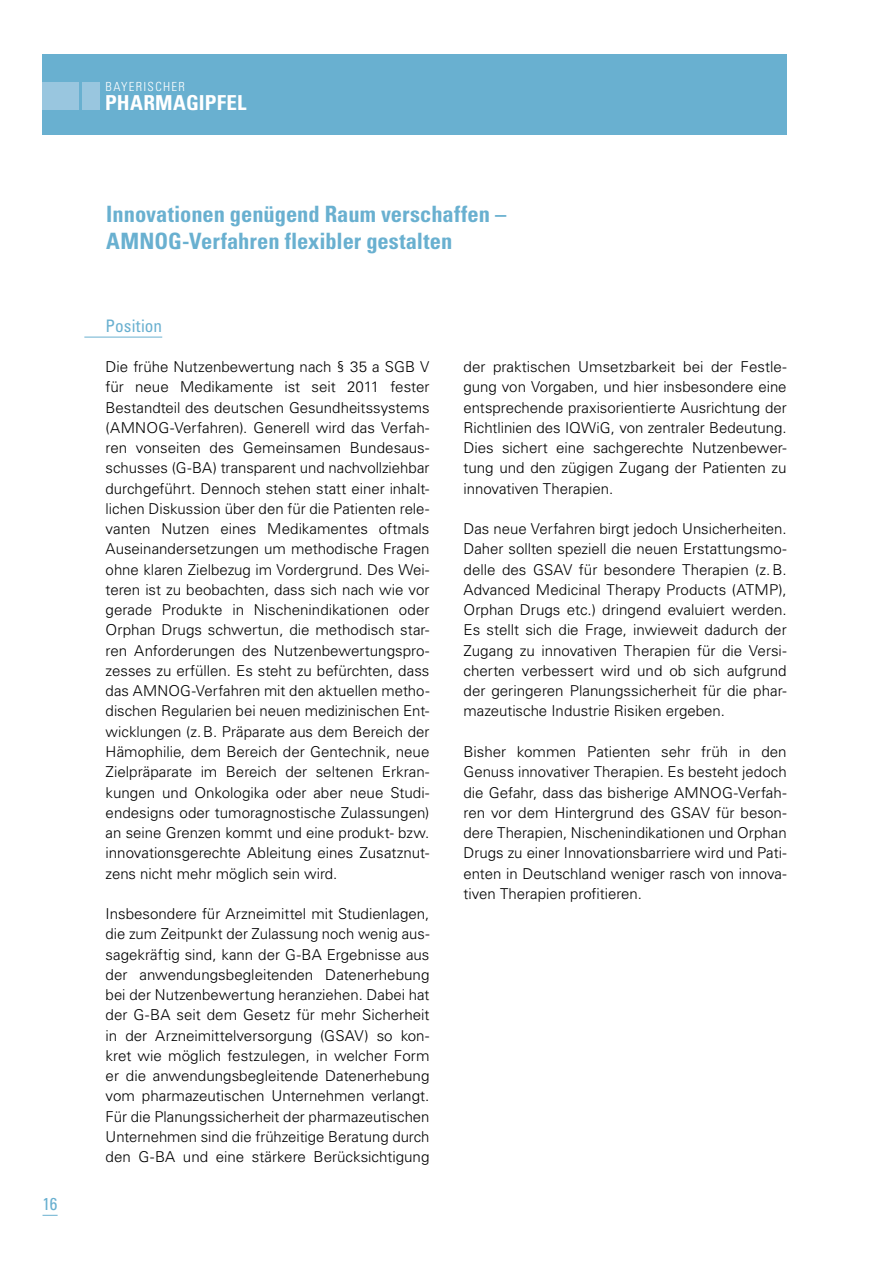
<style>
.page{position:relative;width:893px;height:1263px;background:#fff}
.page>*{position:absolute;margin:0;border:0;box-sizing:border-box;transform-origin:0 0}
.Headline{font:700 condensed 22.5px/27px "Univers LT";color:#69b0d0}
.t1{font:700 condensed 20.55px "Univers LT";letter-spacing:.01em;color:#fff}
.Subline_Position_Ziel{font:condensed 17.25px "Univers LT";color:#69b0d0}
.t2{font:300 15px/20.2px "Univers LT";color:#000;text-align:justify}
.t3{font:300 condensed 12.6px "Univers LT";letter-spacing:.1em;color:#fff}
</style>
<div class="page">
<div style="left:43px;top:54px;width:744px;height:80px;background:#69b0d0"></div>
<div style="left:43px;top:82px;width:36px;height:28px;background:#99c6df"></div>
<div style="left:82px;top:82px;width:17px;height:28px;background:#99c6df"></div>
<svg style="left:43px;top:1215px;width:15px;height:1px"></svg>
<hr style="left:84px;top:337px;width:78px;height:1px;background:#69b0d0">
<p class="Subline_Position_Ziel" style="left:43px;top:1193px;width:17px">16</p>
<p class="t3" style="left:106px;top:79px;width:81px">BAYERISCHER</p>
<h2 class="t1" style="left:105px;top:90px;width:143px">PHARMAGIPFEL</h2>
<p class="Headline" style="left:106px;top:200px;width:401px">Innovationen genügend Raum verschaffen –<br>AMNOG-Verfahren flexibler gestalten</p>
<p class="Subline_Position_Ziel" style="left:106px;top:315px;width:58px">Position</p>
<p class="t2" style="left:106px;top:357px;width:325px">Die frühe Nutzenbewertung nach § 35 a SGB V für neue Medikamente ist seit 2011 fester Bestandteil des deutschen Gesundheitssystems (AMNOG-Verfahren). Generell wird das Verfah&shy;ren vonseiten des Gemeinsamen Bundesaus&shy;schusses (G-BA) transparent und nachvollziehbar durchgeführt. Dennoch stehen statt einer inhalt&shy;lichen Diskussion über den für die Patienten rele&shy;vanten Nutzen eines Medikamentes oftmals Auseinandersetzungen um methodische Fragen ohne klaren Zielbezug im Vordergrund. Des Wei&shy;teren ist zu beobachten, dass sich nach wie vor gerade Produkte in Nischenindikationen oder Orphan Drugs schwertun, die methodisch star&shy;ren Anforderungen des Nutzenbewertungspro&shy;zesses zu erfüllen. Es steht zu befürchten, dass das AMNOG-Verfahren mit den aktuellen metho&shy;dischen Regularien bei neuen medizinischen Ent&shy;wicklungen (z.B. Präparate aus dem Bereich der Hämophilie, dem Bereich der Gentechnik, neue Zielpräparate im Bereich der seltenen Erkran&shy;kungen und Onkologika oder aber neue Studi&shy;endesigns oder tumoragnostische Zulassungen) an seine Grenzen kommt und eine produkt- bzw. innovationsgerechte Ableitung eines Zusatznut&shy;zens nicht mehr möglich sein wird.</p>
<p class="t2" style="left:106px;top:903px;width:325px">Insbesondere für Arzneimittel mit Studienlagen, die zum Zeitpunkt der Zulassung noch wenig aus&shy;sagekräftig sind, kann der G-BA Ergebnisse aus der anwendungsbegleitenden Datenerhebung bei der Nutzenbewertung heranziehen. Dabei hat der G-BA seit dem Gesetz für mehr Sicherheit in der Arzneimittelversorgung (GSAV) so kon&shy;kret wie möglich festzulegen, in welcher Form er die anwendungsbegleitende Datenerhebung vom pharmazeutischen Unternehmen verlangt.<br>Für die Planungssicherheit der pharmazeutischen Unternehmen sind die frühzeitige Beratung durch den G-BA und eine stärkere Berücksichtigung</p>
<p class="t2" style="left:463px;top:357px;width:325px">der praktischen Umsetzbarkeit bei der Festle&shy;gung von Vorgaben, und hier insbesondere eine entsprechende praxisorientierte Ausrichtung der Richtlinien des IQWiG, von zentraler Bedeutung.<br>Dies sichert eine sachgerechte Nutzenbewer&shy;tung und den zügigen Zugang der Patienten zu innovativen Therapien.</p>
<p class="t2" style="left:463px;top:519px;width:325px">Das neue Verfahren birgt jedoch Unsicherheiten.<br>Daher sollten speziell die neuen Erstattungsmo&shy;delle des GSAV für besondere Therapien (z.B.<br>Advanced Medicinal Therapy Products (ATMP), Orphan Drugs etc.) dringend evaluiert werden.<br>Es stellt sich die Frage, inwieweit dadurch der Zugang zu innovativen Therapien für die Versi&shy;cherten verbessert wird und ob sich aufgrund der geringeren Planungssicherheit für die phar&shy;mazeutische Industrie Risiken ergeben.</p>
<p class="t2" style="left:463px;top:741px;width:325px">Bisher kommen Patienten sehr früh in den Genuss innovativer Therapien. Es besteht jedoch die Gefahr, dass das bisherige AMNOG-Verfah&shy;ren vor dem Hintergrund des GSAV für beson&shy;dere Therapien, Nischenindikationen und Orphan Drugs zu einer Innovationsbarriere wird und Pati&shy;enten in Deutschland weniger rasch von innova&shy;tiven Therapien profitieren.</p>
</div>
